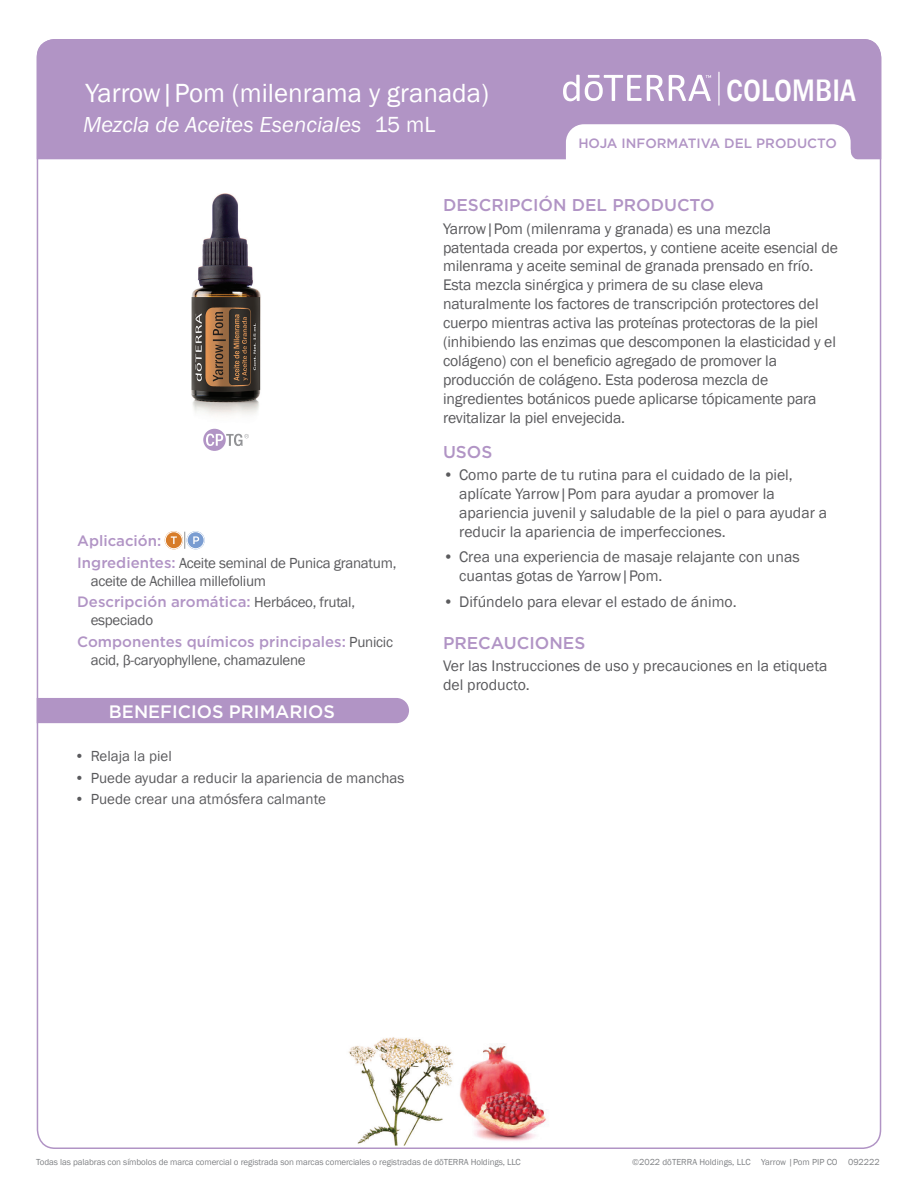
<style>
.page{position:relative;width:918px;height:1188px;background:#fff}
.page>*{position:absolute;margin:0;border:0;box-sizing:border-box;transform-origin:0 0}
.t1{font:31.95px "Franklin Got URWTCE Med Con";color:#fff}
.t2{font:27px "Franklin Gothic";color:#fff}
.t3{font:22.5px "Franklin Gothic URW Boo Ita";color:#fff}
.t4{font:500 18px "Gotham";color:#fff}
.t5{font:500 17.1px "Gotham";color:#b194c5}
.t6{font:15.75px/18.9px "Franklin Gothic";letter-spacing:-.01em;color:#5a5a5d}
.t7{font:15px/18px "Franklin Gothic";letter-spacing:-.02em;color:#5a5a5d}
.t8{font:500 15px "Gotham";color:#b194c5}
.t9{font:15px "Franklin Gothic";color:#5a5a5d}
.t10{font:500 13.5px "Gotham";color:#b194c5}
.t11{font:9px "Franklin Gothic";letter-spacing:-.01em;color:#808285}
.s1{font-family:"Franklin Gothic"}
.s2{font-family:"Gotham";font-weight:500;color:#b194c5}
.s3{font-family:"Franklin Gothic";font-weight:400;color:#5a5a5d}
</style>
<div class="page">
<div style="left:37px;top:39px;width:844px;height:120px;background:#b194c5"></div>
<svg style="left:566px;top:124px;width:295px;height:36px"></svg>
<hr style="left:718px;top:72px;width:2px;height:34px;background:#fff">
<svg style="left:563px;top:75px;width:148px;height:26px"></svg>
<img style="left:191px;top:193px;width:70px;height:236px">
<img style="left:471px;top:1045px;width:76px;height:96px">
<img style="left:348px;top:1037px;width:123px;height:109px">
<svg style="left:184px;top:532px;width:1px;height:17px"></svg>
<svg style="left:165px;top:531px;width:18px;height:18px"></svg>
<div style="left:165px;top:532px;width:17px;height:17px;border:1px solid #fff;border-radius:50%"></div>
<svg style="left:171px;top:536px;width:6px;height:8px"></svg>
<svg style="left:187px;top:531px;width:18px;height:18px"></svg>
<div style="left:187px;top:532px;width:17px;height:17px;border:1px solid #fff;border-radius:50%"></div>
<svg style="left:193px;top:536px;width:6px;height:8px"></svg>
<div style="left:37px;top:698px;width:372px;height:25px;background:#b194c5"></div>
<svg style="left:203px;top:429px;width:46px;height:22px"></svg>
<h2 class="t2" style="left:85px;top:76px;width:405px">Yarrow|Pom (milenrama y granada)</h2>
<h1 class="t1" style="left:726px;top:72px;width:131px">COLOMBIA</h1>
<h3 class="t3" style="left:83px;top:111px;width:354px">Mezcla de Aceites Esenciales <span class="s1">15 mL</span></h3>
<p class="t10" style="left:578px;top:135px;width:260px">HOJA INFORMATIVA DEL PRODUCTO</p>
<p class="t8" style="left:77px;top:531px;width:86px">Aplicación:</p>
<p class="t7" style="left:91px;top:554px;width:307px;text-indent:-14px"><span class="s2">Ingredientes:</span> Aceite seminal de Punica granatum, aceite de Achillea millefolium</p>
<p class="t8" style="left:77px;top:592px;width:279px">Descripción aromática: <span class="s3">Herbáceo, frutal,</span></p>
<p class="t7" style="left:91px;top:611px;width:64px">especiado</p>
<p class="t8" style="left:77px;top:631px;width:317px">Componentes químicos principales: <span class="s3">Punicic</span></p>
<p class="t7" style="left:91px;top:651px;width:217px">acid, β-caryophyllene, chamazulene</p>
<p class="t4" style="left:109px;top:700px;width:228px">BENEFICIOS PRIMARIOS</p>
<p class="t9" style="left:75px;top:747px;width:99px">• Relaja la piel</p>
<p class="t9" style="left:75px;top:768px;width:331px">• Puede ayudar a reducir la apariencia de manchas</p>
<p class="t9" style="left:75px;top:790px;width:253px">• Puede crear una atmósfera calmante</p>
<p class="t5" style="left:443px;top:194px;width:273px">DESCRIPCIÓN DEL PRODUCTO</p>
<p class="t6" style="left:443px;top:219px;width:396px">Yarrow|Pom (milenrama y granada) es una mezcla patentada creada por expertos, y contiene aceite esencial de milenrama y aceite seminal de granada prensado en frío.<br>Esta mezcla sinérgica y primera de su clase eleva naturalmente los factores de transcripción protectores del cuerpo mientras activa las proteínas protectoras de la piel (inhibiendo las enzimas que descomponen la elasticidad y el colágeno) con el beneficio agregado de promover la producción de colágeno. Esta poderosa mezcla de ingredientes botánicos puede aplicarse tópicamente para revitalizar la piel envejecida.</p>
<p class="t5" style="left:443px;top:441px;width:51px">USOS</p>
<p class="t6" style="left:459px;top:466px;width:369px;text-indent:-16px">• Como parte de tu rutina para el cuidado de la piel, aplícate Yarrow|Pom para ayudar a promover la apariencia juvenil y saludable de la piel o para ayudar a reducir la apariencia de imperfecciones.</p>
<p class="t6" style="left:459px;top:548px;width:342px;text-indent:-16px">• Crea una experiencia de masaje relajante con unas cuantas gotas de Yarrow|Pom.</p>
<p class="t6" style="left:443px;top:593px;width:295px">• Difúndelo para elevar el estado de ánimo.</p>
<p class="t5" style="left:443px;top:632px;width:144px">PRECAUCIONES</p>
<p class="t6" style="left:443px;top:657px;width:386px">Ver las Instrucciones de uso y precauciones en la etiqueta del producto.</p>
<p class="t11" style="left:36px;top:1156px;width:486px">Todas las palabras con símbolos de marca comercial o registrada son marcas comerciales o registradas de dōTERRA Holdings, LLC</p>
<p class="t11" style="left:632px;top:1156px;width:249px">©2022 dōTERRA Holdings, LLC Yarrow |Pom PIP CO 092222</p>
</div>
